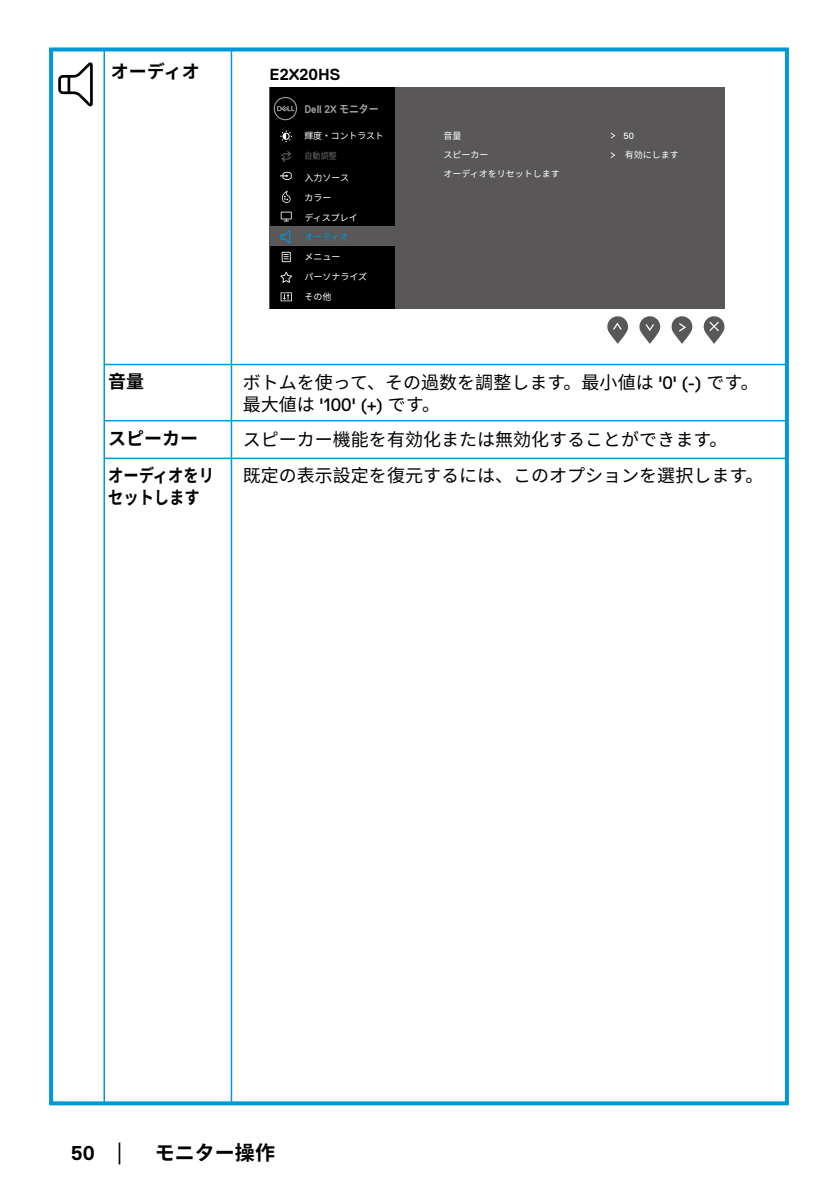
<style>
.page{position:relative;width:840px;height:1191px;background:#fff}
.page>*{position:absolute;margin:0;border:0;box-sizing:border-box;transform-origin:0 0}
.t1{font:700 20px "Noto Sans Hans";color:#000}
.t2{font:700 20px "Dell Replica";color:#000}
.t3{font:18px "Noto Sans Hans";color:#000}
.t4{font:18px "Dell Replica";color:#000}
.t5{font:700 18px/21.6px "Noto Sans Hans";color:#000;scale:.85 1}
.t6{font:700 18px "Noto Sans Hans";color:#000}
.t7{font:700 16px "Dell Replica";color:#000}
.t8{font:700 11px "Dell Replica";color:#9b9b9b;scale:.9 1}
.t9{font:9px/18.4px "Noto Sans Hans";color:#fff}
.t10{font:9px "Noto Sans Hans";color:#0098d9}
.t11{font:9px "Noto Sans Hans";color:#636363;scale:.9 1}
.t12{font:9px "Dell Replica";color:#fff}
.s1{font-family:"Noto Sans Hans"}
.s2{font-family:"Dell Replica"}
.s3{font-family:"Arial";font-weight:400;font-size:18px}
</style>
<div class="page">
<svg style="left:784px;top:51px;width:4px;height:1050px;background:#39afe1"></svg>
<svg style="left:49px;top:51px;width:4px;height:1050px;background:#0499d9"></svg>
<svg style="left:49px;top:47px;width:739px;height:4px;background:#1fa4dd"></svg>
<svg style="left:49px;top:1101px;width:739px;height:4px;background:#17a1dc"></svg>
<hr style="left:103px;top:48px;width:2px;height:1054px;background:#0098d9">
<hr style="left:230px;top:50px;width:2px;height:1053px;background:#0098d9">
<hr style="left:104px;top:364px;width:681px;height:1px;background:#0098d9">
<hr style="left:104px;top:420px;width:681px;height:1px;background:#0098d9">
<hr style="left:104px;top:457px;width:681px;height:2px;background:#0098d9">
<svg style="left:58px;top:62px;width:35px;height:45px"></svg>
<hr style="left:67px;top:76px;width:3px;height:16px;background:#000">
<div style="left:269px;top:88px;width:455px;height:221px;background:#595757"></div>
<div style="left:269px;top:88px;width:125px;height:221px;background:#000"></div>
<div style="left:269px;top:226px;width:125px;height:20px;background:#595757"></div>
<svg style="left:273px;top:97px;width:24px;height:23px"></svg>
<svg style="left:280px;top:130px;width:12px;height:12px"></svg>
<svg style="left:281px;top:151px;width:10px;height:11px"></svg>
<svg style="left:282px;top:190px;width:8px;height:13px"></svg>
<svg style="left:280px;top:212px;width:11px;height:9px"></svg>
<svg style="left:281px;top:252px;width:9px;height:10px"></svg>
<svg style="left:280px;top:272px;width:12px;height:11px"></svg>
<svg style="left:280px;top:292px;width:11px;height:9px"></svg>
<svg style="left:280px;top:172px;width:11px;height:8px"></svg>
<svg style="left:280px;top:230px;width:11px;height:14px"></svg>
<svg style="left:610px;top:132px;width:5px;height:7px"></svg>
<svg style="left:610px;top:152px;width:5px;height:6px"></svg>
<svg style="left:671px;top:316px;width:21px;height:28px"></svg>
<svg style="left:703px;top:316px;width:21px;height:28px"></svg>
<svg style="left:639px;top:316px;width:20px;height:28px"></svg>
<svg style="left:607px;top:316px;width:20px;height:28px"></svg>
<p class="t6" style="left:111px;top:61px;width:90px">オーディオ</p>
<p class="t6" style="left:108px;top:371px;width:37px">音量</p>
<p class="t6" style="left:108px;top:428px;width:91px">スピーカー</p>
<p class="t7" style="left:269px;top:66px;width:72px">E2X20HS</p>
<p class="t8" style="left:304px;top:103px;width:84px">Dell 2X <span class="s1">モニター</span></p>
<p class="t9" style="left:304px;top:126px;width:81px">輝度・コントラスト</p>
<p class="t11" style="left:304px;top:150px;width:37px">自動調整</p>
<p class="t9" style="left:304px;top:168px;width:46px">入力ソース</p>
<p class="t9" style="left:304px;top:188px;width:28px">カラー</p>
<p class="t9" style="left:304px;top:208px;width:55px">ディスプレイ</p>
<p class="t10" style="left:304px;top:232px;width:46px">オーディオ</p>
<p class="t9" style="left:304px;top:248px;width:37px">メニュー</p>
<p class="t9" style="left:304px;top:268px;width:64px">パーソナライズ</p>
<p class="t9" style="left:304px;top:288px;width:28px">その他</p>
<p class="t9" style="left:443px;top:126px;width:19px">音量</p>
<p class="t12" style="left:623px;top:130px;width:12px">50</p>
<p class="t9" style="left:443px;top:146px;width:118px">スピーカー<br>オーディオをリセットします</p>
<p class="t9" style="left:624px;top:146px;width:55px">有効にします</p>
<p class="t3" style="left:243px;top:372px;width:517px">ボトムを使って、その過数を調整します。最小値は <span class="s2">'0' (-)</span> です。</p>
<p class="t4" style="left:243px;top:394px;width:199px"><span class="s1">最大値は</span> '100' (+) <span class="s1">です。</span></p>
<p class="t3" style="left:243px;top:429px;width:486px">スピーカー機能を有効化または無効化することができます。</p>
<p class="t5" style="left:108px;top:465px;width:126px">オーディオをリセットします</p>
<p class="t3" style="left:243px;top:465px;width:522px">既定の表示設定を復元するには、このオプションを選択します。</p>
<p class="t2" style="left:71px;top:1142px;width:57px">50 <span class="s3">│</span></p>
<p class="t1" style="left:155px;top:1141px;width:121px">モニター操作</p>
</div>
